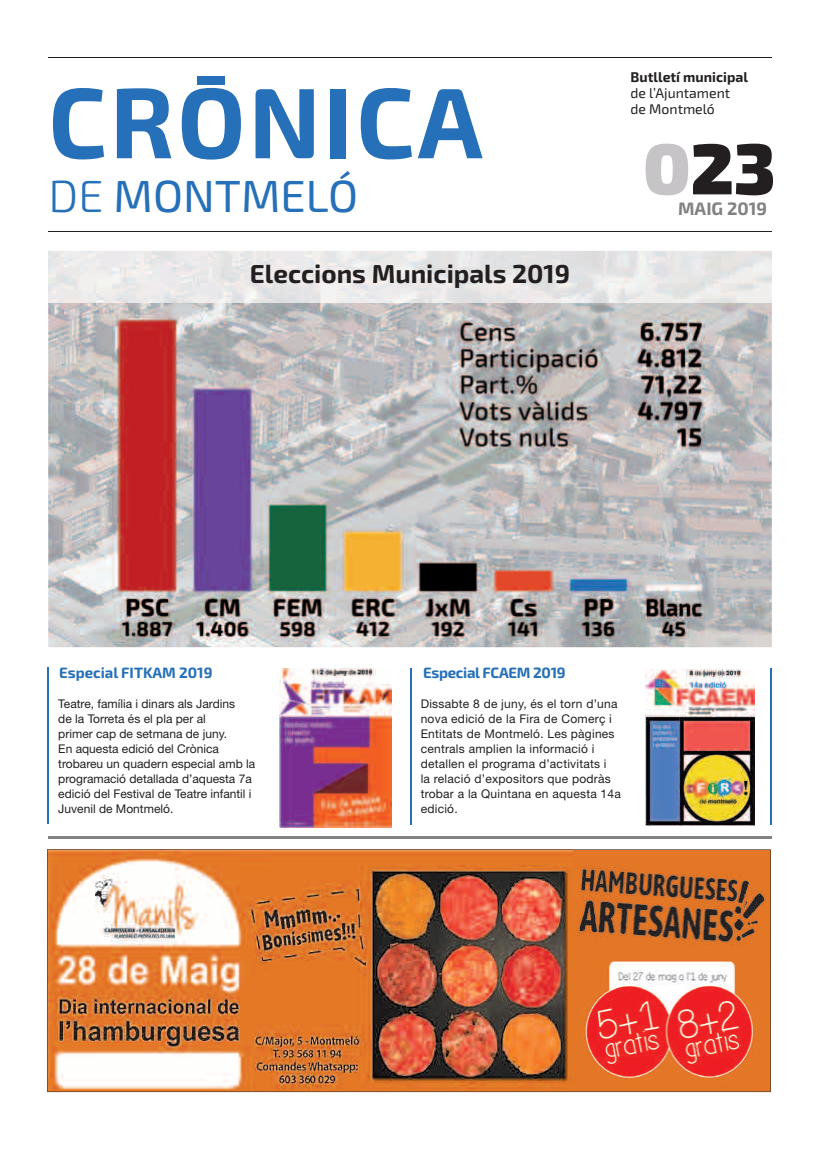
<style>
.page{position:relative;width:820px;height:1163px;background:#fff}
.page>*{position:absolute;margin:0;border:0;box-sizing:border-box;transform-origin:0 0}
.t1{font:700 100px "Exo 2";letter-spacing:.03em;color:#2570b8}
.t2{font:900 72px "Exo 2";color:#231f20}
.t3{font:45px "Exo 2";color:#2570b8}
.t4{font:700 26px "Exo 2";color:#231f20}
.t5{font:700 18px "Exo 2";color:#828183}
.t6{font:700 15px "Exo 2";color:#2570b8}
.t7{font:700 15px "Exo 2";letter-spacing:-.02em;color:#2570b8}
.t8{font:14px/16px "Exo 2";color:#231f20}
.t9{font:700 14px "Exo 2";color:#231f20}
.t10{font:12px/15px "Helvetica Neue";color:#231f20}
.t11{font:12px/15px "Helvetica Neue";letter-spacing:.02em;color:#231f20}
.s1{font-weight:300}
.s2{color:#c6c4c6}
</style>
<div class="page">
<hr style="left:48px;top:836px;width:723px;height:2px;background:#808285">
<img style="left:47px;top:849px;width:723px;height:242px">
<img style="left:48px;top:303px;width:723px;height:344px">
<hr style="left:48px;top:57px;width:723px;height:1px;background:#231f20">
<hr style="left:48px;top:231px;width:723px;height:1px;background:#231f20">
<div style="left:197px;top:77px;width:27px;height:8px;background:#2570b8"></div>
<img style="left:280px;top:668px;width:111px;height:159px">
<img style="left:645px;top:669px;width:109px;height:156px">
<hr style="left:770px;top:668px;width:1px;height:157px;background:#2570b8">
<hr style="left:410px;top:668px;width:1px;height:157px;background:#2570b8">
<hr style="left:48px;top:667px;width:1px;height:156px;background:#2570b8">
<h1 class="t1" style="left:48px;top:63px;width:436px">CRONICA</h1>
<h3 class="t3" style="left:49px;top:170px;width:311px"><span class="s1">DE</span> MONTMELÓ</h3>
<h3 class="t4" style="left:250px;top:258px;width:321px">Eleccions Municipals 2019</h3>
<p class="t9" style="left:630px;top:69px;width:119px">Butlletí municipal</p>
<p class="t8" style="left:630px;top:86px;width:101px">de l’Ajuntament de Montmeló</p>
<h2 class="t2" style="left:643px;top:125px;width:134px"><span class="s2">0</span>23</h2>
<h3 class="t5" style="left:678px;top:198px;width:90px">MAIG 2019</h3>
<p class="t6" style="left:59px;top:663px;width:155px">Especial FITKAM 2019</p>
<p class="t7" style="left:423px;top:663px;width:144px">Especial FCAEM 2019</p>
<p class="t10" style="left:58px;top:695px;width:198px">Teatre, família i dinars als Jardins<br>de la Torreta és el pla per al<br>primer cap de setmana de juny.<br>En aquesta edició del Crònica trobareu un quadern especial amb la programació detallada d’aquesta 7a edició del Festival de Teatre infantil i<br>Juvenil de Montmeló.</p>
<p class="t11" style="left:420px;top:695px;width:202px">Dissabte 8 de juny, és el torn d’una nova edició de la Fira de Comerç i<br>Entitats de Montmeló. Les pàgines centrals amplien la informació i detallen el programa d’activitats i<br>la relació d’expositors que podràs trobar a la Quintana en aquesta 14a edició.</p>
</div>
